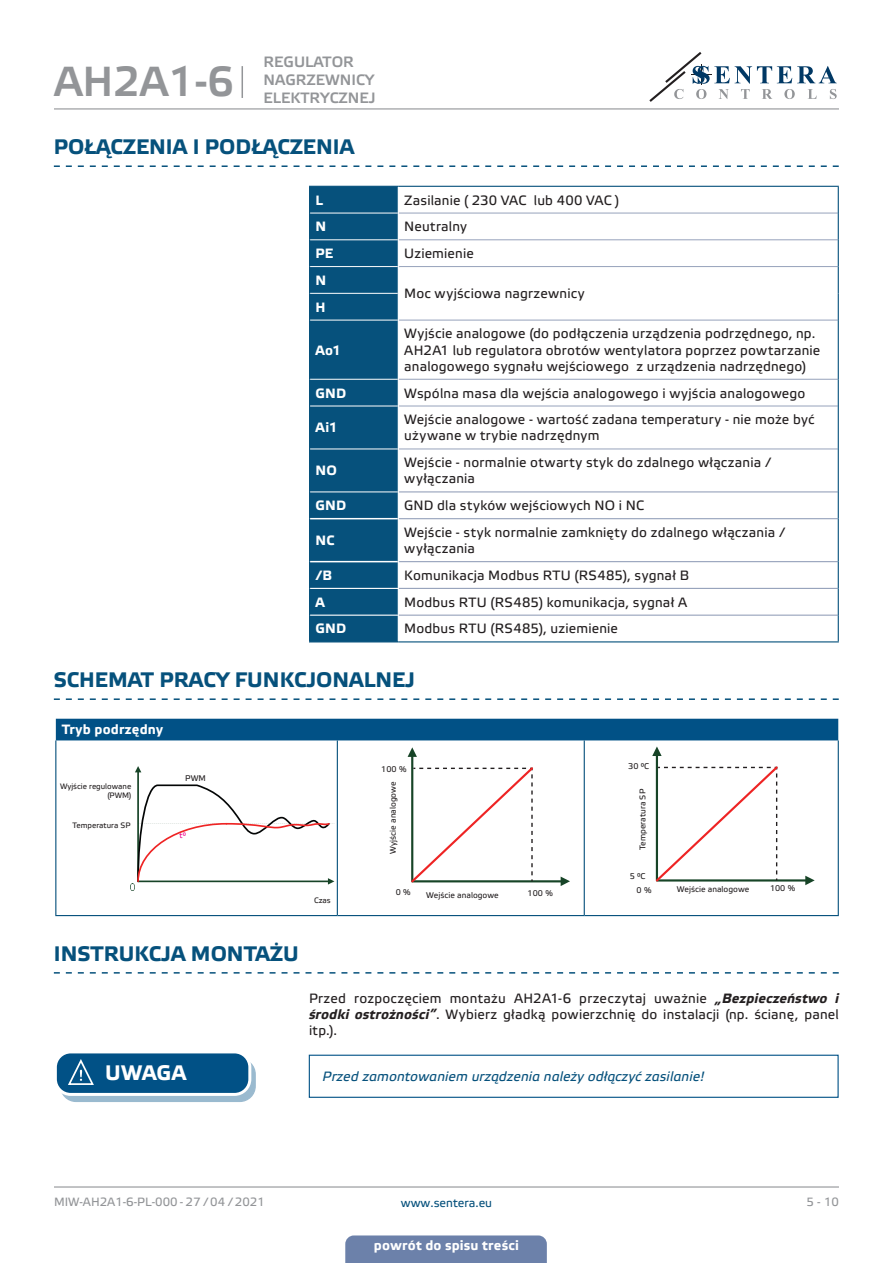
<style>
.page{position:relative;width:893px;height:1263px;background:#fff}
.page>*{position:absolute;margin:0;border:0;box-sizing:border-box;transform-origin:0 0}
.t1{font:42px "Etelka Medium Pro";color:#939598}
.t2{font:700 21px "Etelka Text Pro";color:#06517c}
.t3{font:700 21px "Etelka Text Pro";letter-spacing:.005em;color:#fff}
.t4{font:15px/18px "Etelka Medium Pro";color:#939598}
.table_text{font:13.5px/16.2px "Etelka Text Pro";letter-spacing:.015em;color:#231f20}
.body{font:13.5px/16.2px "Etelka Text Pro";letter-spacing:.015em;color:#231f20;text-align:justify}
.attention{font:italic 13.5px "Etelka Text Pro";letter-spacing:.01em;color:#06517c}
.table_text-2{font:700 13.5px "Etelka Text Pro";letter-spacing:.015em;color:#fff}
.TABLE_TEXT_WHITE{font:700 13.5px "Etelka Text Pro";letter-spacing:.01em;color:#fff}
.t5{font:12px "Etelka Text Pro";color:#939598}
.t6{font:12px "Etelka Text Pro";color:#06517c}
.Body_text{font:8.25px "Etelka Text Pro";color:#231f20}
.Body_text-2{font:7.8px/9.4px "Etelka Text Pro";color:#231f20;text-align:right}
.Body_text-3{font:7.8px "Etelka Text Pro";color:#ed028c}
.s1{font-weight:700;font-style:italic}
</style>
<div class="page">
<hr style="left:54px;top:108px;width:785px;height:1px;background:#939598">
<hr style="left:54px;top:1186px;width:785px;height:1px;background:#939598">
<svg style="left:649px;top:52px;width:188px;height:50px"></svg>
<div style="left:345px;top:1235px;width:202px;height:28px;background:#6c81aa"></div>
<svg style="left:54px;top:165px;width:785px;height:2px"></svg>
<svg style="left:54px;top:698px;width:785px;height:2px"></svg>
<svg style="left:399px;top:187px;width:439px;height:454px"></svg>
<hr style="left:399px;top:213px;width:439px;height:1px;background:#96a2bb">
<hr style="left:399px;top:239px;width:439px;height:1px;background:#96a2bb">
<hr style="left:399px;top:266px;width:439px;height:1px;background:#96a2bb">
<hr style="left:399px;top:320px;width:439px;height:1px;background:#96a2bb">
<hr style="left:399px;top:379px;width:439px;height:1px;background:#96a2bb">
<hr style="left:399px;top:406px;width:439px;height:1px;background:#96a2bb">
<hr style="left:399px;top:449px;width:439px;height:1px;background:#96a2bb">
<hr style="left:399px;top:491px;width:439px;height:1px;background:#96a2bb">
<hr style="left:399px;top:518px;width:439px;height:1px;background:#96a2bb">
<hr style="left:399px;top:561px;width:439px;height:1px;background:#96a2bb">
<hr style="left:399px;top:588px;width:439px;height:1px;background:#96a2bb">
<hr style="left:399px;top:615px;width:439px;height:1px;background:#96a2bb">
<hr style="left:398px;top:186px;width:441px;height:1px;background:#06517c">
<svg style="left:838px;top:187px;width:1px;height:133px"></svg>
<hr style="left:838px;top:320px;width:1px;height:59px;background:#06517c">
<svg style="left:838px;top:379px;width:1px;height:27px"></svg>
<hr style="left:838px;top:406px;width:1px;height:43px;background:#06517c">
<hr style="left:838px;top:449px;width:1px;height:43px;background:#06517c">
<svg style="left:838px;top:492px;width:1px;height:27px"></svg>
<hr style="left:838px;top:519px;width:1px;height:43px;background:#06517c">
<div style="left:309px;top:186px;width:90px;height:455px;background:#06517c"></div>
<svg style="left:838px;top:562px;width:1px;height:79px"></svg>
<hr style="left:309px;top:641px;width:89px;height:1px;background:#06517c">
<hr style="left:398px;top:641px;width:441px;height:1px;background:#06517c">
<hr style="left:310px;top:213px;width:88px;height:1px;background:#fff">
<hr style="left:310px;top:239px;width:88px;height:1px;background:#fff">
<hr style="left:310px;top:266px;width:88px;height:1px;background:#fff">
<hr style="left:310px;top:293px;width:88px;height:1px;background:#fff">
<hr style="left:310px;top:320px;width:88px;height:1px;background:#fff">
<hr style="left:310px;top:379px;width:88px;height:1px;background:#fff">
<hr style="left:310px;top:406px;width:88px;height:1px;background:#fff">
<hr style="left:310px;top:449px;width:88px;height:1px;background:#fff">
<hr style="left:310px;top:491px;width:88px;height:1px;background:#fff">
<hr style="left:310px;top:518px;width:88px;height:1px;background:#fff">
<hr style="left:310px;top:561px;width:88px;height:1px;background:#fff">
<hr style="left:310px;top:588px;width:89px;height:1px;background:#fff">
<hr style="left:310px;top:615px;width:89px;height:1px;background:#fff">
<div style="left:56px;top:719px;width:782px;height:21px;background:#015186"></div>
<hr style="left:55px;top:740px;width:1px;height:175px;background:#06517c">
<hr style="left:337px;top:740px;width:1px;height:175px;background:#06517c">
<hr style="left:584px;top:740px;width:1px;height:175px;background:#06517c">
<hr style="left:838px;top:740px;width:1px;height:175px;background:#06517c">
<hr style="left:55px;top:915px;width:282px;height:1px;background:#06517c">
<hr style="left:337px;top:915px;width:247px;height:1px;background:#06517c">
<hr style="left:584px;top:915px;width:255px;height:1px;background:#06517c">
<svg style="left:130px;top:766px;width:204px;height:124px"></svg>
<svg style="left:408px;top:747px;width:162px;height:139px"></svg>
<svg style="left:652px;top:746px;width:163px;height:139px"></svg>
<svg style="left:54px;top:972px;width:785px;height:1px"></svg>
<div style="left:61px;top:1059px;width:194px;height:42px;background:#9abacf;border-radius:15px"></div>
<div style="left:60px;top:1058px;width:196px;height:44px;border:1px solid #015186;border-radius:15px"></div>
<div style="left:55px;top:1052px;width:195px;height:42px;background:#015186;border-radius:15px"></div>
<div style="left:54px;top:1050px;width:197px;height:46px;border:3px solid #fff;border-radius:15px"></div>
<svg style="left:66px;top:1059px;width:38px;height:36px"></svg>
<div style="left:309px;top:1055px;width:530px;height:43px;border:1px solid #015186"></div>
<hr style="left:242px;top:66px;width:1px;height:32px;background:#939598">
<h1 class="t1" style="left:54px;top:59px;width:181px">AH2A1-6</h1>
<p class="t4" style="left:264px;top:54px;width:114px">REGULATOR<br>NAGRZEWNICY<br>ELEKTRYCZNEJ</p>
<p class="t2" style="left:54px;top:135px;width:302px">POŁĄCZENIA I PODŁĄCZENIA</p>
<p class="TABLE_TEXT_WHITE" style="left:316px;top:192px;width:9px">L</p>
<p class="table_text" style="left:404px;top:193px;width:217px">Zasilanie ( 230 VAC lub 400 VAC )</p>
<p class="TABLE_TEXT_WHITE" style="left:316px;top:219px;width:12px">N</p>
<p class="table_text" style="left:404px;top:219px;width:64px">Neutralny</p>
<p class="TABLE_TEXT_WHITE" style="left:316px;top:246px;width:19px">PE</p>
<p class="table_text" style="left:404px;top:246px;width:71px">Uziemienie</p>
<p class="TABLE_TEXT_WHITE" style="left:316px;top:273px;width:12px">N</p>
<p class="table_text" style="left:404px;top:286px;width:182px">Moc wyjściowa nagrzewnicy</p>
<p class="TABLE_TEXT_WHITE" style="left:316px;top:299px;width:12px">H</p>
<p class="TABLE_TEXT_WHITE" style="left:316px;top:342px;width:27px">Ao1</p>
<p class="table_text" style="left:404px;top:326px;width:417px">Wyjście analogowe (do podłączenia urządzenia podrzędnego, np.<br>AH2A1 lub regulatora obrotów wentylatora poprzez powtarzanie analogowego sygnału wejściowego z urządzenia nadrzędnego)</p>
<p class="TABLE_TEXT_WHITE" style="left:316px;top:385px;width:32px">GND</p>
<p class="table_text" style="left:404px;top:386px;width:403px">Wspólna masa dla wejścia analogowego i wyjścia analogowego</p>
<p class="TABLE_TEXT_WHITE" style="left:316px;top:420px;width:24px">Ai1</p>
<p class="table_text" style="left:404px;top:412px;width:412px">Wejście analogowe - wartość zadana temperatury - nie może być używane w trybie nadrzędnym</p>
<p class="TABLE_TEXT_WHITE" style="left:316px;top:463px;width:23px">NO</p>
<p class="table_text" style="left:404px;top:455px;width:368px">Wejście - normalnie otwarty styk do zdalnego włączania / wyłączania</p>
<p class="TABLE_TEXT_WHITE" style="left:316px;top:498px;width:32px">GND</p>
<p class="table_text" style="left:404px;top:498px;width:241px">GND dla styków wejściowych NO i NC</p>
<p class="TABLE_TEXT_WHITE" style="left:316px;top:533px;width:20px">NC</p>
<p class="table_text" style="left:404px;top:525px;width:382px">Wejście - styk normalnie zamknięty do zdalnego włączania / wyłączania</p>
<p class="TABLE_TEXT_WHITE" style="left:316px;top:568px;width:18px">/B</p>
<p class="table_text" style="left:404px;top:568px;width:286px">Komunikacja Modbus RTU (RS485), sygnał B</p>
<p class="TABLE_TEXT_WHITE" style="left:316px;top:594px;width:11px">A</p>
<p class="table_text" style="left:404px;top:595px;width:284px">Modbus RTU (RS485) komunikacja, sygnał A</p>
<p class="TABLE_TEXT_WHITE" style="left:316px;top:621px;width:32px">GND</p>
<p class="table_text" style="left:404px;top:621px;width:215px">Modbus RTU (RS485), uziemienie</p>
<p class="t2" style="left:54px;top:668px;width:363px">SCHEMAT PRACY FUNKCJONALNEJ</p>
<p class="table_text-2" style="left:62px;top:722px;width:103px">Tryb podrzędny</p>
<p class="Body_text-2" style="left:60px;top:782px;width:73px">Wyjście regulowane (PWM)</p>
<p class="Body_text-2" style="left:72px;top:821px;width:60px">Temperatura SP</p>
<p class="Body_text" style="left:185px;top:774px;width:22px">PWM</p>
<p class="Body_text-3" style="left:180px;top:831px;width:8px">t°</p>
<p class="Body_text-2" style="left:314px;top:896px;width:18px">Czas</p>
<p class="Body_text" style="left:381px;top:765px;width:27px">100 %</p>
<p class="Body_text" style="left:388px;top:854px;width:74px;rotate:-90deg">Wyjście analogowe</p>
<p class="Body_text" style="left:396px;top:888px;width:16px">0 %</p>
<p class="Body_text" style="left:426px;top:891px;width:74px">Wejście analogowe</p>
<p class="Body_text" style="left:528px;top:888px;width:27px">100 %</p>
<p class="Body_text" style="left:628px;top:762px;width:22px">30 °C</p>
<p class="Body_text" style="left:638px;top:850px;width:63px;rotate:-90deg">Temperatura SP</p>
<p class="Body_text" style="left:630px;top:872px;width:17px">5 °C</p>
<p class="Body_text" style="left:637px;top:885px;width:16px">0 %</p>
<p class="Body_text" style="left:677px;top:885px;width:74px">Wejście analogowe</p>
<p class="Body_text" style="left:770px;top:884px;width:27px">100 %</p>
<p class="t2" style="left:54px;top:942px;width:246px">INSTRUKCJA MONTAŻU</p>
<p class="body" style="left:309px;top:991px;width:531px">Przed rozpoczęciem montażu AH2A1-6 przeczytaj uważnie <span class="s1">„Bezpieczeństwo i środki ostrożności”</span>. Wybierz gładką powierzchnię do instalacji (np. ścianę, panel itp.).</p>
<p class="t3" style="left:105px;top:1061px;width:83px">UWAGA</p>
<p class="attention" style="left:323px;top:1069px;width:383px">Przed zamontowaniem urządzenia należy odłączyć zasilanie!</p>
<p class="t5" style="left:54px;top:1195px;width:212px">MIW-AH2A1-6-PL-000 - 27 / 04 / 2021</p>
<p class="t6" style="left:401px;top:1196px;width:93px">www.sentera.eu</p>
<p class="t5" style="left:806px;top:1195px;width:34px">5 - 10</p>
<p class="table_text-2" style="left:374px;top:1238px;width:147px">powrót do spisu treści</p>
</div>
